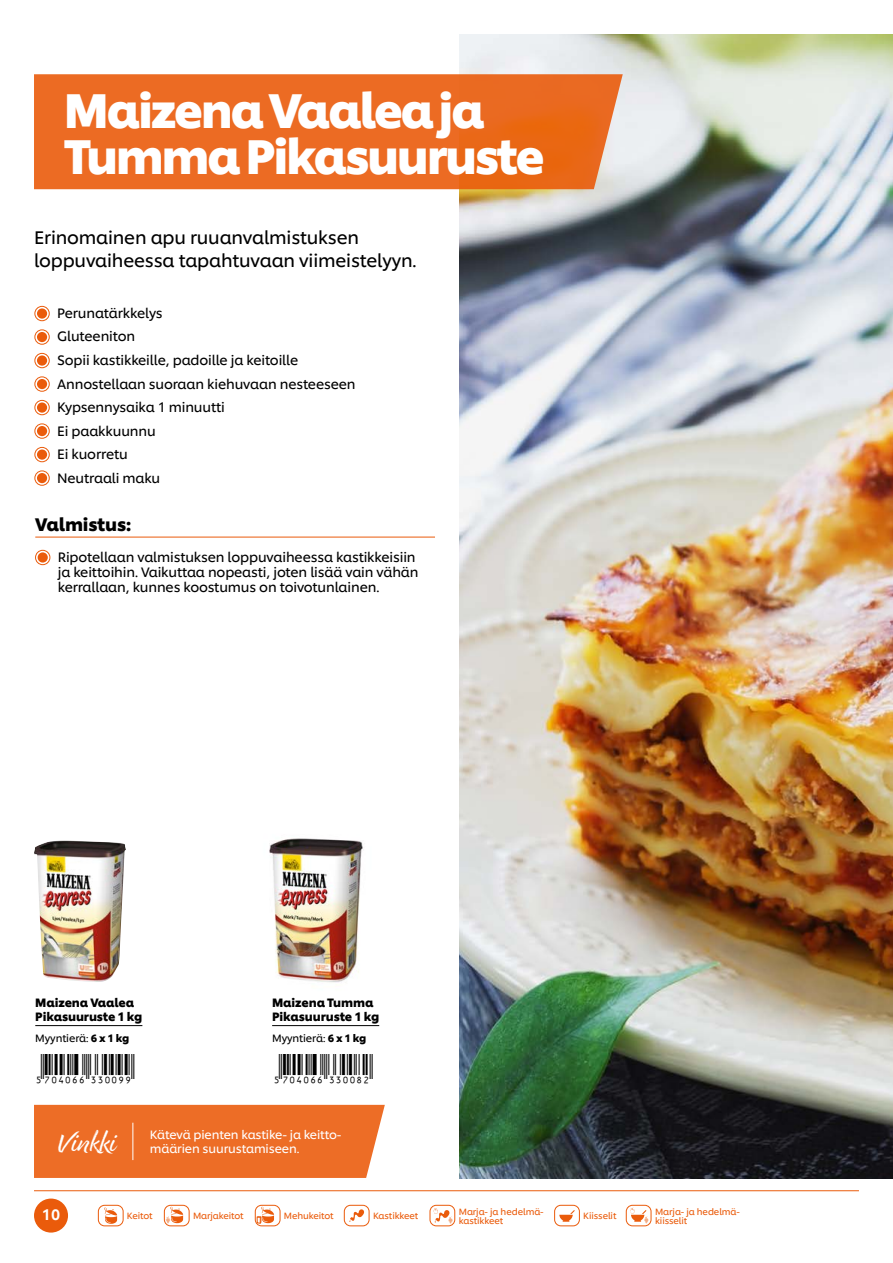
<style>
.page{position:relative;width:893px;height:1263px;background:#fff}
.page>*{position:absolute;margin:0;border:0;box-sizing:border-box;transform-origin:0 0}
.t1{font:700 48px/45.8px "Unilever Shilling";letter-spacing:-.05em;color:#fff}
.t2{font:31.5px "Viisas EAN Matala";color:#000}
.t3{font:expanded 30.6px "Good Karma";letter-spacing:-.025em;color:#fff}
.t4{font:18px/22.5px "Unilever Shilling";letter-spacing:-.01em;color:#000}
.t5{font:700 18px "Unilever Shilling";letter-spacing:-.01em;color:#000}
.t6{font:500 15px "Unilever Shilling";color:#fff}
.t7{font:13.5px/23.5px "Unilever Shilling";letter-spacing:-.01em;color:#000}
.t8{font:700 12px/14.4px "Unilever Shilling";letter-spacing:-.01em;color:#000}
.t9{font:12px/13.5px "Unilever Shilling";letter-spacing:-.01em;color:#fff}
.t10{font:10.5px "Unilever Shilling";letter-spacing:-.01em;color:#000}
.t11{font:9px/9px "Unilever Shilling";letter-spacing:-.01em;color:#ea5b0b}
.s1{font-weight:700}
</style>
<div class="page">
<div style="left:34px;top:1198px;width:34px;height:34px;background:#ea5b0b;border-radius:50%"></div>
<hr style="left:34px;top:1190px;width:825px;height:1px;background:#ea5b0b">
<img style="left:459px;top:34px;width:434px;height:1144px">
<img style="left:269px;top:838px;width:94px;height:145px">
<img style="left:34px;top:840px;width:92px;height:142px">
<div style="left:34px;top:1105px;width:351px;height:73px;background:#ed6d26"></div>
<svg style="left:34px;top:74px;width:589px;height:115px;background:#eb6d25"></svg>
<hr style="left:35px;top:1025px;width:107px;height:1px;background:#000">
<div style="left:35px;top:306px;width:14px;height:15px;border:1px solid #ea5b0b;border-radius:50%"></div>
<div style="left:37px;top:308px;width:10px;height:11px;background:#ea5b0b;border-radius:50%"></div>
<div style="left:35px;top:330px;width:14px;height:14px;border:1px solid #ea5b0b;border-radius:50%"></div>
<div style="left:37px;top:332px;width:10px;height:10px;background:#ea5b0b;border-radius:50%"></div>
<div style="left:35px;top:353px;width:14px;height:15px;border:1px solid #ea5b0b;border-radius:50%"></div>
<div style="left:37px;top:355px;width:10px;height:11px;background:#ea5b0b;border-radius:50%"></div>
<div style="left:35px;top:377px;width:14px;height:14px;border:1px solid #ea5b0b;border-radius:50%"></div>
<div style="left:37px;top:379px;width:10px;height:10px;background:#ea5b0b;border-radius:50%"></div>
<div style="left:35px;top:400px;width:14px;height:15px;border:1px solid #ea5b0b;border-radius:50%"></div>
<div style="left:37px;top:402px;width:10px;height:11px;background:#ea5b0b;border-radius:50%"></div>
<div style="left:35px;top:424px;width:14px;height:14px;border:1px solid #ea5b0b;border-radius:50%"></div>
<div style="left:37px;top:426px;width:10px;height:10px;background:#ea5b0b;border-radius:50%"></div>
<div style="left:35px;top:447px;width:14px;height:15px;border:1px solid #ea5b0b;border-radius:50%"></div>
<div style="left:37px;top:449px;width:10px;height:11px;background:#ea5b0b;border-radius:50%"></div>
<div style="left:35px;top:471px;width:14px;height:14px;border:1px solid #ea5b0b;border-radius:50%"></div>
<div style="left:37px;top:473px;width:10px;height:10px;background:#ea5b0b;border-radius:50%"></div>
<hr style="left:272px;top:1025px;width:107px;height:1px;background:#000">
<div style="left:35px;top:550px;width:15px;height:15px;border:1px solid #ea5b0b;border-radius:50%"></div>
<div style="left:38px;top:552px;width:10px;height:10px;background:#ea5b0b;border-radius:50%"></div>
<hr style="left:35px;top:537px;width:400px;height:1px;background:#ea5b0b">
<hr style="left:132px;top:1123px;width:1px;height:37px;background:#fff">
<div style="left:98px;top:1205px;width:25px;height:21px;border:1px solid #ea5b0b;border-radius:6px"></div>
<svg style="left:104px;top:1207px;width:13px;height:17px"></svg>
<div style="left:344px;top:1205px;width:25px;height:21px;border:1px solid #ea5b0b;border-radius:6px"></div>
<svg style="left:349px;top:1209px;width:15px;height:13px"></svg>
<div style="left:164px;top:1205px;width:25px;height:21px;border:1px solid #ea5b0b;border-radius:6px"></div>
<svg style="left:166px;top:1207px;width:17px;height:16px"></svg>
<div style="left:430px;top:1205px;width:25px;height:21px;border:1px solid #ea5b0b;border-radius:6px"></div>
<svg style="left:433px;top:1208px;width:20px;height:15px"></svg>
<div style="left:626px;top:1205px;width:25px;height:21px;border:1px solid #ea5b0b;border-radius:6px"></div>
<svg style="left:630px;top:1208px;width:19px;height:15px"></svg>
<div style="left:554px;top:1205px;width:26px;height:21px;border:1px solid #ea5b0b;border-radius:6px"></div>
<svg style="left:559px;top:1210px;width:16px;height:12px"></svg>
<div style="left:255px;top:1205px;width:25px;height:21px;border:1px solid #ea5b0b;border-radius:6px"></div>
<svg style="left:257px;top:1207px;width:17px;height:16px"></svg>
<h1 class="t1" style="left:64px;top:83px;width:483px">Maizena Vaalea ja<br>Tumma Pikasuuruste</h1>
<h3 class="t4" style="left:34px;top:225px;width:384px">Erinomainen apu ruuanvalmistuksen loppuvaiheessa tapahtuvaan viimeistelyyn.</h3>
<p class="t7" style="left:57px;top:300px;width:300px">Perunatärkkelys<br>Gluteeniton<br>Sopii kastikkeille, padoille ja keitoille<br>Annostellaan suoraan kiehuvaan nesteeseen<br>Kypsennysaika 1 minuutti<br>Ei paakkuunnu<br>Ei kuorretu<br>Neutraali maku</p>
<h3 class="t5" style="left:35px;top:511px;width:98px">Valmistus:</h3>
<p class="t7" style="left:58px;top:548px;width:362px;line-height:15px">Ripotellaan valmistuksen loppuvaiheessa kastikkeisiin ja keittoihin. Vaikuttaa nopeasti, joten lisää vain vähän kerrallaan, kunnes koostumus on toivotunlainen.</p>
<p class="t8" style="left:35px;top:994px;width:109px">Maizena Vaalea<br>Pikasuuruste 1 kg</p>
<p class="t10" style="left:35px;top:1030px;width:96px">Myyntierä: <span class="s1">6 x 1 kg</span></p>
<p class="t8" style="left:272px;top:994px;width:109px">Maizena Tumma<br>Pikasuuruste 1 kg</p>
<p class="t10" style="left:272px;top:1030px;width:96px">Myyntierä: <span class="s1">6 x 1 kg</span></p>
<h2 class="t2" style="left:34px;top:1051px;width:102px">*5704066330099*</h2>
<h2 class="t2" style="left:272px;top:1051px;width:102px">*5704066330082*</h2>
<h3 class="t3" style="left:57px;top:1125px;width:59px">Vinkki</h3>
<p class="t9" style="left:150px;top:1127px;width:193px">Kätevä pienten kastike- ja keitto&shy;määrien suurustamiseen.</p>
<p class="t6" style="left:42px;top:1203px;width:20px">10</p>
<p class="t11" style="left:127px;top:1210px;width:27px">Keitot</p>
<p class="t11" style="left:193px;top:1210px;width:52px">Marjakeitot</p>
<p class="t11" style="left:373px;top:1210px;width:47px">Kastikkeet</p>
<p class="t11" style="left:459px;top:1206px;width:86px">Marja- ja hedelmä&shy;kastikkeet</p>
<p class="t11" style="left:655px;top:1206px;width:86px">Marja- ja hedelmä&shy;kiisselit</p>
<p class="t11" style="left:284px;top:1210px;width:51px">Mehukeitot</p>
<p class="t11" style="left:583px;top:1210px;width:35px">Kiisselit</p>
</div>
